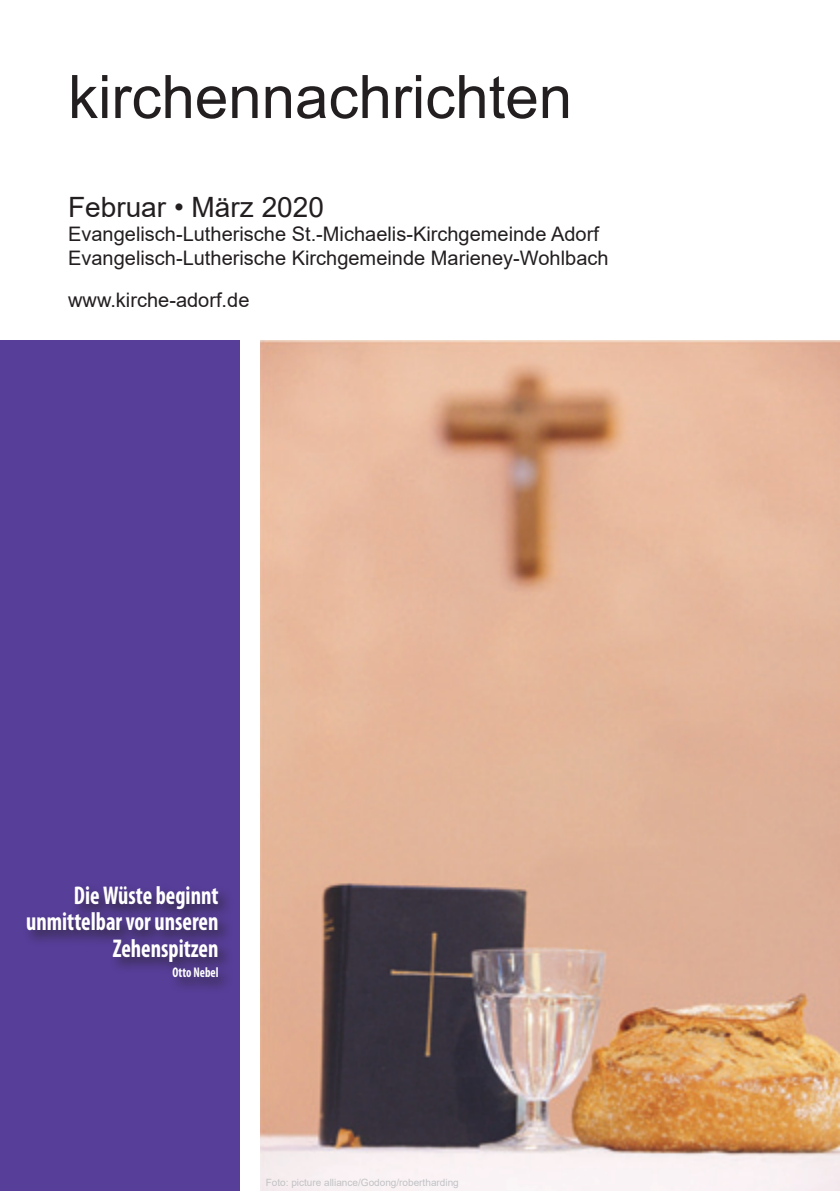
<style>
.page{position:relative;width:840px;height:1191px;background:#fff}
.page>*{position:absolute;margin:0;border:0;box-sizing:border-box;transform-origin:0 0}
.Veranstaltung_Name_W{font:60px "Arial";color:#231f20}
.t1{font:28px "Arial";color:#231f20}
.Meditation{font:700 condensed 25.8px/26.4px "Myriad Pro";color:#fff;text-align:right;scale:.88 1}
.t2{font:20px "Arial";color:#231f20}
.Meditation-2{font:700 condensed 14px "Myriad Pro";color:#fff;scale:.88 1}
.Copyright_Fotos{font:10px "Arial";color:#c1c2c4}
</style>
<div class="page">
<div style="left:0;top:341px;width:239px;height:850px;background:#573e99"></div>
<div style="left:22px;top:881px;width:212px;height:112px;background:#231f20;opacity:.75"></div>
<img style="left:260px;top:340px;width:579px;height:851px">
<p class="Veranstaltung_Name_W" style="left:68px;top:56px;width:505px">kirchennachrichten</p>
<p class="t1" style="left:68px;top:187px;width:257px">Februar • März 2020</p>
<p class="t2" style="left:68px;top:220px;width:532px">Evangelisch-Lutherische St.-Michaelis-Kirchgemeinde Adorf</p>
<p class="t2" style="left:68px;top:244px;width:541px">Evangelisch-Lutherische Kirchgemeinde Marieney-Wohlbach</p>
<p class="t2" style="left:68px;top:286px;width:183px">www.kirche-adorf.de</p>
<p class="Meditation" style="left:26px;top:881px;width:220px">Die Wüste beginnt unmittelbar vor unseren<br>Zehenspitzen</p>
<p class="Meditation-2" style="left:172px;top:963px;width:54px">Otto Nebel</p>
<p class="Copyright_Fotos" style="left:265px;top:1176px;width:194px">Foto: picture alliance/Godong/robertharding</p>
</div>
